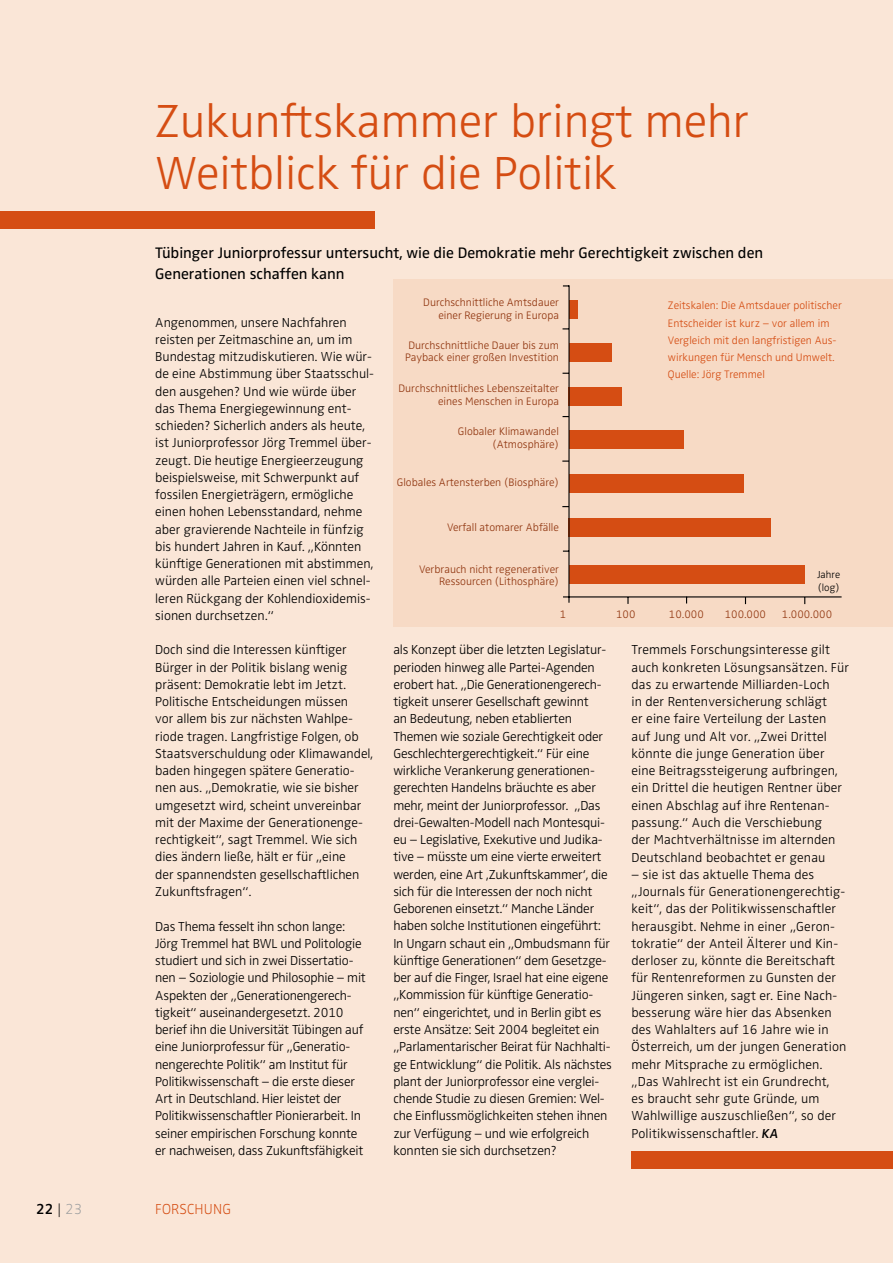
<style>
.page{position:relative;width:893px;height:1263px;background:#fae6d7}
.page>*{position:absolute;margin:0;border:0;box-sizing:border-box;transform-origin:0 0}
.t1{font:300 48px/51.8px "Zwo OT";color:#d54d13}
.t2{font:15.75px/21px "Zwo OT";color:#000}
.t3{font:300 expanded 15px "Zwo OT";letter-spacing:.01em;color:#d54d13}
.t4{font:600 15px "Zwo OT";color:#000}
.t5{font:300 13.5px/17.2px "Zwo OT";color:#000}
.t6{font:300 11.25px/12.8px "Zwo OT";color:#913711;text-align:right}
.t7{font:300 11.25px/17.2px "Zwo OT";color:#d54d13}
.t8{font:300 10.5px/12.8px "Zwo OT";color:#000}
.s1{font-weight:300;font-stretch:expanded}
.s2{font-weight:300;font-stretch:expanded;color:#9c9e9f}
.s3{font-weight:600;font-style:italic}
</style>
<div class="page">
<div style="left:631px;top:1151px;width:262px;height:17px;background:#d54d13"></div>
<div style="left:0;top:211px;width:374px;height:17px;background:#d54d13"></div>
<div style="left:393px;top:279px;width:500px;height:348px;background:#f7dac5"></div>
<div style="left:569px;top:300px;width:8px;height:19px;background:#d54d13"></div>
<div style="left:569px;top:343px;width:42px;height:19px;background:#d54d13"></div>
<div style="left:569px;top:387px;width:53px;height:19px;background:#d54d13"></div>
<div style="left:569px;top:430px;width:115px;height:19px;background:#d54d13"></div>
<div style="left:569px;top:474px;width:174px;height:19px;background:#d54d13"></div>
<div style="left:569px;top:565px;width:236px;height:19px;background:#d54d13"></div>
<div style="left:569px;top:518px;width:202px;height:19px;background:#d54d13"></div>
<hr style="left:568px;top:285px;width:2px;height:318px;background:#000">
<hr style="left:563px;top:596px;width:279px;height:1px;background:#000">
<svg style="left:562px;top:460px;width:6px;height:2px"></svg>
<svg style="left:627px;top:597px;width:2px;height:7px"></svg>
<p class="t4" style="left:36px;top:1200px;width:48px">22 <span class="s1">|</span> <span class="s2">23</span></p>
<h1 class="t1" style="left:155px;top:96px;width:595px">Zukunftskammer bringt mehr<br>Weitblick für die Politik</h1>
<p class="t2" style="left:155px;top:242px;width:609px">Tübinger Juniorprofessur untersucht, wie die Demokratie mehr Gerechtigkeit zwischen den<br>Generationen schaffen kann</p>
<p class="t5" style="left:155px;top:314px;width:220px">Angenommen, unsere Nachfahren reisten per Zeitmaschine an, um im Bundestag mitzudiskutieren. Wie wür&shy;de eine Abstimmung über Staatsschul&shy;den ausgehen? Und wie würde über das Thema Energiegewinnung ent&shy;schieden? Sicherlich anders als heute, ist Juniorprofessor Jörg Tremmel über&shy;zeugt. Die heutige Energieerzeugung beispielsweise, mit Schwerpunkt auf fossilen Energieträgern, ermögliche einen hohen Lebensstandard, nehme aber gravierende Nachteile in fünfzig bis hundert Jahren in Kauf. „Könnten künftige Generationen mit abstimmen, würden alle Parteien einen viel schnel&shy;leren Rückgang der Kohlendioxidemis&shy;sionen durchsetzen.“</p>
<p class="t5" style="left:155px;top:642px;width:220px">Doch sind die Interessen künftiger Bürger in der Politik bislang wenig präsent: Demokratie lebt im Jetzt.<br>Politische Entscheidungen müssen<br>vor allem bis zur nächsten Wahlpe&shy;riode tragen. Langfristige Folgen, ob Staatsverschuldung oder Klimawandel, baden hingegen spätere Generatio&shy;nen aus. „Demokratie, wie sie bisher umgesetzt wird, scheint unvereinbar mit der Maxime der Generationenge&shy;rechtigkeit“, sagt Tremmel. Wie sich dies ändern ließe, hält er für „eine<br>der spannendsten gesellschaftlichen Zukunftsfragen“.</p>
<p class="t5" style="left:155px;top:918px;width:212px">Das Thema fesselt ihn schon lange:<br>Jörg Tremmel hat BWL und Politologie studiert und sich in zwei Dissertatio&shy;nen – Soziologie und Philosophie – mit Aspekten der „Generationengerech&shy;tigkeit“ auseinandergesetzt. 2010 berief ihn die Universität Tübingen auf eine Juniorprofessur für „Generatio&shy;nengerechte Politik“ am Institut für Politikwissenschaft – die erste dieser Art in Deutschland. Hier leistet der Politikwissenschaftler Pionierarbeit. In seiner empirischen Forschung konnte er nachweisen, dass Zukunftsfähigkeit</p>
<p class="t3" style="left:155px;top:1201px;width:77px">FORSCHUNG</p>
<p class="t6" style="left:423px;top:296px;width:137px">Durchschnittliche Amtsdauer einer Regierung in Europa</p>
<p class="t6" style="left:405px;top:339px;width:155px;text-align:left">Durchschnittliche Dauer bis zum<br>Payback einer großen Investition</p>
<p class="t6" style="left:398px;top:382px;width:162px">Durchschnittliches Lebenszeitalter eines Menschen in Europa</p>
<p class="t6" style="left:458px;top:425px;width:103px">Globaler Klimawandel (Atmosphäre)</p>
<p class="t6" style="left:397px;top:476px;width:164px">Globales Artensterben (Biosphäre)</p>
<p class="t6" style="left:447px;top:521px;width:113px">Verfall atomarer Abfälle</p>
<p class="t6" style="left:419px;top:563px;width:141px">Verbrauch nicht regenerativer<br>Ressourcen (Lithosphäre)</p>
<p class="t7" style="left:668px;top:297px;width:175px">Zeitskalen: Die Amtsdauer politischer Entscheider ist kurz – vor allem im Vergleich mit den langfristigen Aus&shy;wirkungen für Mensch und Umwelt.<br>Quelle: Jörg Tremmel</p>
<p class="t8" style="left:817px;top:569px;width:25px">Jahre (log)</p>
<p class="t6" style="left:560px;top:608px;width:8px">1</p>
<p class="t6" style="left:616px;top:608px;width:21px">100</p>
<p class="t6" style="left:669px;top:608px;width:36px">10.000</p>
<p class="t6" style="left:725px;top:608px;width:43px">100.000</p>
<p class="t6" style="left:782px;top:608px;width:52px">1.000.000</p>
<p class="t5" style="left:393px;top:642px;width:220px">als Konzept über die letzten Legislatur&shy;perioden hinweg alle Partei-Agenden erobert hat. „Die Generationengerech&shy;tigkeit unserer Gesellschaft gewinnt<br>an Bedeutung, neben etablierten Themen wie soziale Gerechtigkeit oder Geschlechtergerechtigkeit.“ Für eine wirkliche Verankerung generationen&shy;gerechten Handelns bräuchte es aber mehr, meint der Juniorprofessor. „Das drei-Gewalten-Modell nach Montesqui&shy;eu – Legislative, Exekutive und Judika&shy;tive – müsste um eine vierte erweitert werden, eine Art ‚Zukunftskammer‘, die sich für die Interessen der noch nicht Geborenen einsetzt.“ Manche Länder haben solche Institutionen eingeführt:<br>In Ungarn schaut ein „Ombudsmann für künftige Generationen“ dem Gesetzge&shy;ber auf die Finger, Israel hat eine eigene „Kommission für künftige Generatio&shy;nen“ eingerichtet, und in Berlin gibt es erste Ansätze: Seit 2004 begleitet ein „Parlamentarischer Beirat für Nachhalti&shy;ge Entwicklung“ die Politik. Als nächstes plant der Juniorprofessor eine verglei&shy;chende Studie zu diesen Gremien: Wel&shy;che Einflussmöglichkeiten stehen ihnen zur Verfügung – und wie erfolgreich konnten sie sich durchsetzen?</p>
<p class="t5" style="left:631px;top:642px;width:219px">Tremmels Forschungsinteresse gilt auch konkreten Lösungsansätzen. Für das zu erwartende Milliarden-Loch<br>in der Rentenversicherung schlägt<br>er eine faire Verteilung der Lasten<br>auf Jung und Alt vor. „Zwei Drittel könnte die junge Generation über eine Beitragssteigerung aufbringen, ein Drittel die heutigen Rentner über einen Abschlag auf ihre Rentenan&shy;passung.“ Auch die Verschiebung<br>der Machtverhältnisse im alternden Deutschland beobachtet er genau</p>
<p class="t5" style="left:631px;top:866px;width:216px">– sie ist das aktuelle Thema des „Journals für Generationengerechtig&shy;keit“, das der Politikwissenschaftler herausgibt. Nehme in einer „Geron&shy;tokratie“ der Anteil Älterer und Kin&shy;derloser zu, könnte die Bereitschaft für Rentenreformen zu Gunsten der Jüngeren sinken, sagt er. Eine Nach&shy;besserung wäre hier das Absenken des Wahlalters auf 16 Jahre wie in Österreich, um der jungen Generation mehr Mitsprache zu ermöglichen. „Das Wahlrecht ist ein Grundrecht,<br>es braucht sehr gute Gründe, um Wahlwillige auszuschließen“, so der Politikwissenschaftler. <span class="s3">KA</span></p>
</div>
